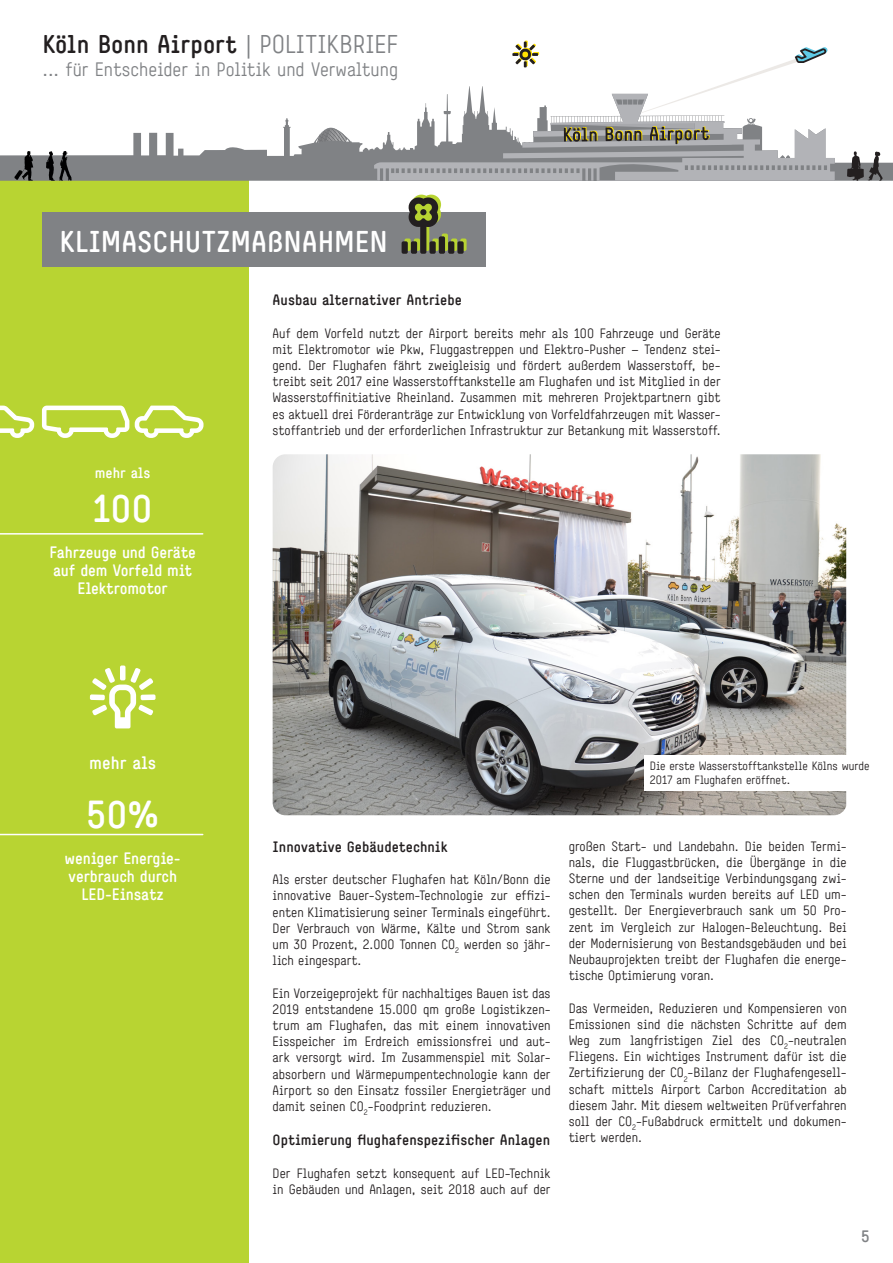
<style>
.page{position:relative;width:893px;height:1263px;background:#fff}
.page>*{position:absolute;margin:0;border:0;box-sizing:border-box;transform-origin:0 0}
.t1{font:700 39px "Simple Koeln Bonn";color:#fff}
.t2{font:700 30px "Simple Koeln Bonn";color:#fff}
.t3{font:700 25.65px "Simple Koeln Bonn";color:#231f20}
.t4{font:19.35px "Simple Koeln Bonn";color:#808285}
.t5{font:700 18px "Simple Koeln Bonn";color:#fff}
.t6{font:700 16.5px/18px "Simple Koeln Bonn";letter-spacing:-.01em;color:#fff;text-align:center}
.t7{font:700 16.5px "Simple Koeln Bonn";color:#808285}
.t8{font:700 15px "Simple Koeln Bonn";color:#231f20}
.t9{font:700 15px "Simple Koeln Bonn";color:#fff}
.t10{font:13.5px/16.2px "Simple Koeln Bonn";color:#231f20;text-align:justify}
.t11{font:12px/14.4px "Simple Koeln Bonn";color:#231f20}
.s1{font-weight:400;color:#808285}
</style>
<div class="page">
<img style="left:273px;top:454px;width:573px;height:361px">
<div style="left:0;top:170px;width:249px;height:1093px;background:#b8d432"></div>
<svg style="left:0;top:118px;width:893px;height:63px"></svg>
<svg style="left:374px;top:41px;width:461px;height:140px"></svg>
<svg style="left:14px;top:151px;width:19px;height:30px"></svg>
<svg style="left:847px;top:151px;width:36px;height:30px"></svg>
<svg style="left:46px;top:151px;width:26px;height:30px"></svg>
<div style="left:43px;top:213px;width:443px;height:54px;background:#808285"></div>
<svg style="left:402px;top:195px;width:65px;height:59px"></svg>
<div style="left:645px;top:755px;width:248px;height:36px;background:#fff"></div>
<hr style="left:0;top:834px;width:203px;height:1px;background:#fff">
<hr style="left:0;top:533px;width:203px;height:2px;background:#fff">
<svg style="left:135px;top:406px;width:69px;height:32px"></svg>
<svg style="left:42px;top:406px;width:87px;height:32px"></svg>
<svg style="left:0;top:406px;width:34px;height:32px"></svg>
<div style="left:120px;top:665px;width:5px;height:15px;background:#fff;border-radius:2px"></div>
<div style="left:141px;top:694px;width:15px;height:6px;background:#fff;border-radius:2px"></div>
<div style="left:90px;top:694px;width:15px;height:6px;background:#fff;border-radius:2px"></div>
<svg style="left:92px;top:668px;width:61px;height:60px"></svg>
<h3 class="t3" style="left:43px;top:29px;width:357px">Köln Bonn Airport <span class="s1">| POLITIKBRIEF</span></h3>
<h3 class="t4" style="left:43px;top:58px;width:357px">... für Entscheider in Politik und Verwaltung</h3>
<h2 class="t2" style="left:60px;top:224px;width:330px">KLIMASCHUTZMAßNAHMEN</h2>
<p class="t9" style="left:95px;top:464px;width:57px">mehr als</p>
<h1 class="t1" style="left:93px;top:486px;width:61px">100</h1>
<p class="t6" style="left:50px;top:543px;width:148px">Fahrzeuge und Geräte auf dem Vorfeld mit<br>Elektromotor</p>
<h3 class="t5" style="left:89px;top:752px;width:68px">mehr als</h3>
<h1 class="t1" style="left:86px;top:792px;width:74px">50%</h1>
<p class="t6" style="left:65px;top:849px;width:118px">weniger Energie&shy;verbrauch durch<br>LED-Einsatz</p>
<p class="t8" style="left:273px;top:291px;width:191px">Ausbau alternativer Antriebe</p>
<p class="t10" style="left:273px;top:325px;width:450px">Auf dem Vorfeld nutzt der Airport bereits mehr als 100 Fahrzeuge und Geräte mit Elektromotor wie Pkw, Fluggastreppen und Elektro-Pusher – Tendenz stei&shy;gend. Der Flughafen fährt zweigleisig und fördert außerdem Wasserstoff, be&shy;treibt seit 2017 eine Wasserstofftankstelle am Flughafen und ist Mitglied in der Wasserstoffinitiative Rheinland. Zusammen mit mehreren Projektpartnern gibt es aktuell drei Förderanträge zur Entwicklung von Vorfeldfahrzeugen mit Wasser&shy;stoffantrieb und der erforderlichen Infrastruktur zur Betankung mit Wasserstoff.</p>
<p class="t11" style="left:650px;top:758px;width:221px">Die erste Wasserstofftankstelle Kölns wurde<br>2017 am Flughafen eröffnet.</p>
<p class="t8" style="left:273px;top:838px;width:177px">Innovative Gebäudetechnik</p>
<p class="t10" style="left:273px;top:871px;width:280px">Als erster deutscher Flughafen hat Köln/Bonn die innovative Bauer-System-Technologie zur effizi&shy;enten Klimatisierung seiner Terminals eingeführt.<br>Der Verbrauch von Wärme, Kälte und Strom sank um 30 Prozent, 2.000 Tonnen CO<sub>2</sub> werden so jähr&shy;lich eingespart.</p>
<p class="t10" style="left:273px;top:985px;width:280px">Ein Vorzeigeprojekt für nachhaltiges Bauen ist das 2019 entstandene 15.000 qm große Logistikzen&shy;trum am Flughafen, das mit einem innovativen Eisspeicher im Erdreich emissionsfrei und aut&shy;ark versorgt wird. Im Zusammenspiel mit Solar&shy;absorbern und Wärmepumpentechnologie kann der Airport so den Einsatz fossiler Energieträger und damit seinen CO<sub>2</sub>-Foodprint reduzieren.</p>
<p class="t8" style="left:273px;top:1131px;width:279px">Optimierung flughafenspezifischer Anlagen</p>
<p class="t10" style="left:273px;top:1165px;width:280px">Der Flughafen setzt konsequent auf LED-Technik in Gebäuden und Anlagen, seit 2018 auch auf der</p>
<p class="t10" style="left:569px;top:838px;width:280px">großen Start- und Landebahn. Die beiden Termi&shy;nals, die Fluggastbrücken, die Übergänge in die Sterne und der landseitige Verbindungsgang zwi&shy;schen den Terminals wurden bereits auf LED um&shy;gestellt. Der Energieverbrauch sank um 50 Pro&shy;zent im Vergleich zur Halogen-Beleuchtung. Bei der Modernisierung von Bestandsgebäuden und bei Neubauprojekten treibt der Flughafen die energe&shy;tische Optimierung voran.</p>
<p class="t10" style="left:569px;top:1000px;width:280px">Das Vermeiden, Reduzieren und Kompensieren von Emissionen sind die nächsten Schritte auf dem Weg zum langfristigen Ziel des CO<sub>2</sub>-neutralen Fliegens. Ein wichtiges Instrument dafür ist die Zertifizierung der CO<sub>2</sub>-Bilanz der Flughafengesell&shy;schaft mittels Airport Carbon Accreditation ab diesem Jahr. Mit diesem weltweiten Prüfverfahren soll der CO<sub>2</sub>-Fußabdruck ermittelt und dokumen&shy;tiert werden.</p>
<p class="t7" style="left:861px;top:1227px;width:10px">5</p>
</div>
